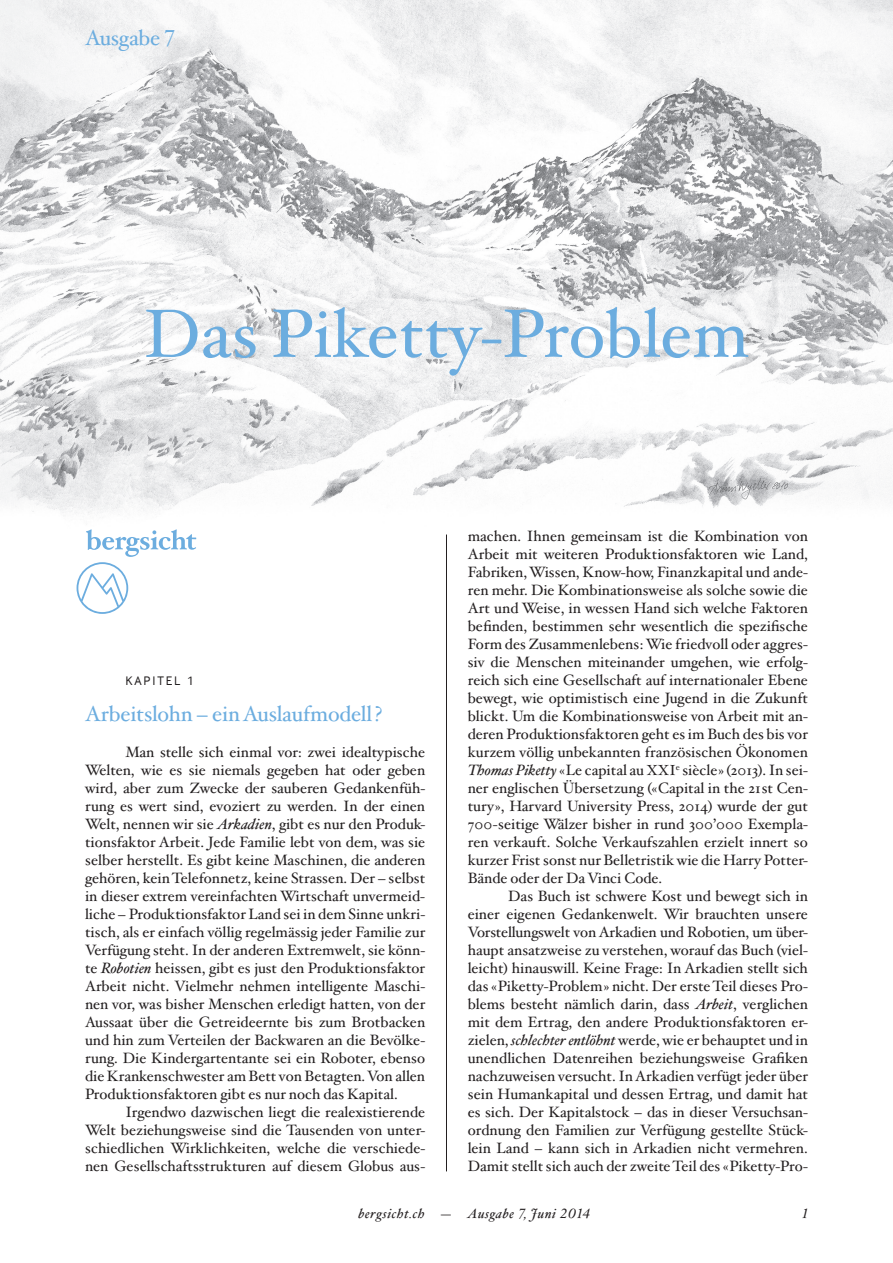
<style>
.page{position:relative;width:893px;height:1263px;background:#fff}
.page>*{position:absolute;margin:0;border:0;box-sizing:border-box;transform-origin:0 0}
.t1{font:68.25px "Hoefler Txt";color:#6caddf}
.t2{font:21.75px "Hoefler Txt";letter-spacing:-.01em;color:#6caddf}
.t3{font:15px/18px "Hoefler Txt";color:#231f20;text-align:justify}
.t4{font:italic 13.5px "Hoefler Txt";letter-spacing:.05em;color:#231f20}
.t5{font:12.75px "Inter Face Da Ma";letter-spacing:.15em;color:#231f20}
.s1{font-style:italic}
.s2{font-size:14.7px}
</style>
<div class="page">
<img style="left:0;top:0;width:893px;height:539px">
<svg style="left:77px;top:529px;width:119px;height:85px"></svg>
<hr style="left:446px;top:534px;width:1px;height:637px;background:#231f20">
<h2 class="t2" style="left:85px;top:22px;width:91px">Ausgabe 7</h2>
<h1 class="t1" style="left:144px;top:283px;width:606px">Das Piketty-Problem</h1>
<p class="t5" style="left:125px;top:674px;width:70px">Kapitel 1</p>
<h2 class="t2" style="left:85px;top:698px;width:299px">Arbeitslohn – ein Auslaufmodell ?</h2>
<p class="t3" style="left:85px;top:743px;width:342px;text-indent:40px">Man stelle sich einmal vor: zwei idealtypische Welten, wie es sie niemals gegeben hat oder geben wird, aber zum Zwecke der sauberen Gedankenfüh&shy;rung es wert sind, evoziert zu werden. In der einen Welt, nennen wir sie <span class="s1">Arkadien</span>, gibt es nur den Produk&shy;tionsfaktor Arbeit. Jede Familie lebt von dem, was sie selber herstellt. Es gibt keine Maschinen, die anderen gehören, kein Telefonnetz, keine Strassen. Der – selbst in dieser extrem vereinfachten Wirtschaft unvermeid&shy;liche – Produktionsfaktor Land sei in dem Sinne unkri&shy;tisch, als er einfach völlig regelmässig jeder Familie zur Verfügung steht. In der anderen Extremwelt, sie könn&shy;te <span class="s1">Robotien</span> heissen, gibt es just den Produktionsfaktor Arbeit nicht. Vielmehr nehmen intelligente Maschi&shy;nen vor, was bisher Menschen erledigt hatten, von der Aussaat über die Getreideernte bis zum Brotbacken und hin zum Verteilen der Backwaren an die Bevölke&shy;rung. Die Kindergartentante sei ein Roboter, ebenso die Krankenschwester am Bett von Betagten. Von allen Produktionsfaktoren gibt es nur noch das Kapital.</p>
<p class="t3" style="left:85px;top:1103px;width:342px;text-indent:40px">Irgendwo dazwischen liegt die realexistierende Welt beziehungsweise sind die Tausenden von unter&shy;schiedlichen Wirklichkeiten, welche die verschiede&shy;nen Gesellschaftsstrukturen auf diesem Globus aus-</p>
<p class="t3" style="left:468px;top:527px;width:342px">machen. Ihnen gemeinsam ist die Kombination von Arbeit mit weiteren Produktionsfaktoren wie Land, Fabriken, Wissen, Know-how, Finanzkapital und ande&shy;ren mehr. Die Kombinationsweise als solche sowie die Art und Weise, in wessen Hand sich welche Faktoren befinden, bestimmen sehr wesentlich die spezifische Form des Zusammenlebens: Wie friedvoll oder aggres&shy;siv die Menschen miteinander umgehen, wie erfolg&shy;reich sich eine Gesellschaft auf internationaler Ebene bewegt, wie optimistisch eine Jugend in die Zukunft blickt. Um die Kombinationsweise von Arbeit mit an&shy;deren Produktionsfaktoren geht es im Buch des bis vor kurzem völlig unbekannten französischen Ökonomen <span class="s1">Thomas Piketty</span> « Le capital au <span class="s2">XXI</span><sup>e</sup> siècle » (2013). In sei&shy;ner englischen Übersetzung («Capital in the 21 st Cen&shy;tury », Harvard University Press, 2014) wurde der gut 700-seitige Wälzer bisher in rund 300’000 Exempla&shy;ren verkauft. Solche Verkaufszahlen erzielt innert so kurzer Frist sonst nur Belletristik wie die Harry Potter-Bände oder der Da Vinci Code.</p>
<p class="t3" style="left:468px;top:887px;width:342px;text-indent:40px">Das Buch ist schwere Kost und bewegt sich in einer eigenen Gedankenwelt. Wir brauchten unsere Vorstellungswelt von Arkadien und Robotien, um über&shy;haupt ansatzweise zu verstehen, worauf das Buch (viel&shy;leicht) hinauswill. Keine Frage: In Arkadien stellt sich das « Piketty-Problem » nicht. Der erste Teil dieses Pro&shy;blems besteht nämlich darin, dass <span class="s1">Arbeit</span>, verglichen mit dem Ertrag, den andere Produktionsfaktoren er&shy;zielen, <span class="s1">schlechter entlöhnt</span> werde, wie er behauptet und in unendlichen Datenreihen beziehungsweise Grafiken nachzuweisen versucht. In Arkadien verfügt jeder über sein Humankapital und dessen Ertrag, und damit hat es sich. Der Kapitalstock – das in dieser Versuchsan&shy;ordnung den Familien zur Verfügung gestellte Stück&shy;lein Land – kann sich in Arkadien nicht vermehren.<br>Damit stellt sich auch der zweite Teil des « Piketty-Pro-</p>
<p class="t4" style="left:358px;top:1206px;width:234px">bergsicht.ch — Ausgabe 7, Juni 2014</p>
<p class="t4" style="left:802px;top:1206px;width:7px">1</p>
</div>
